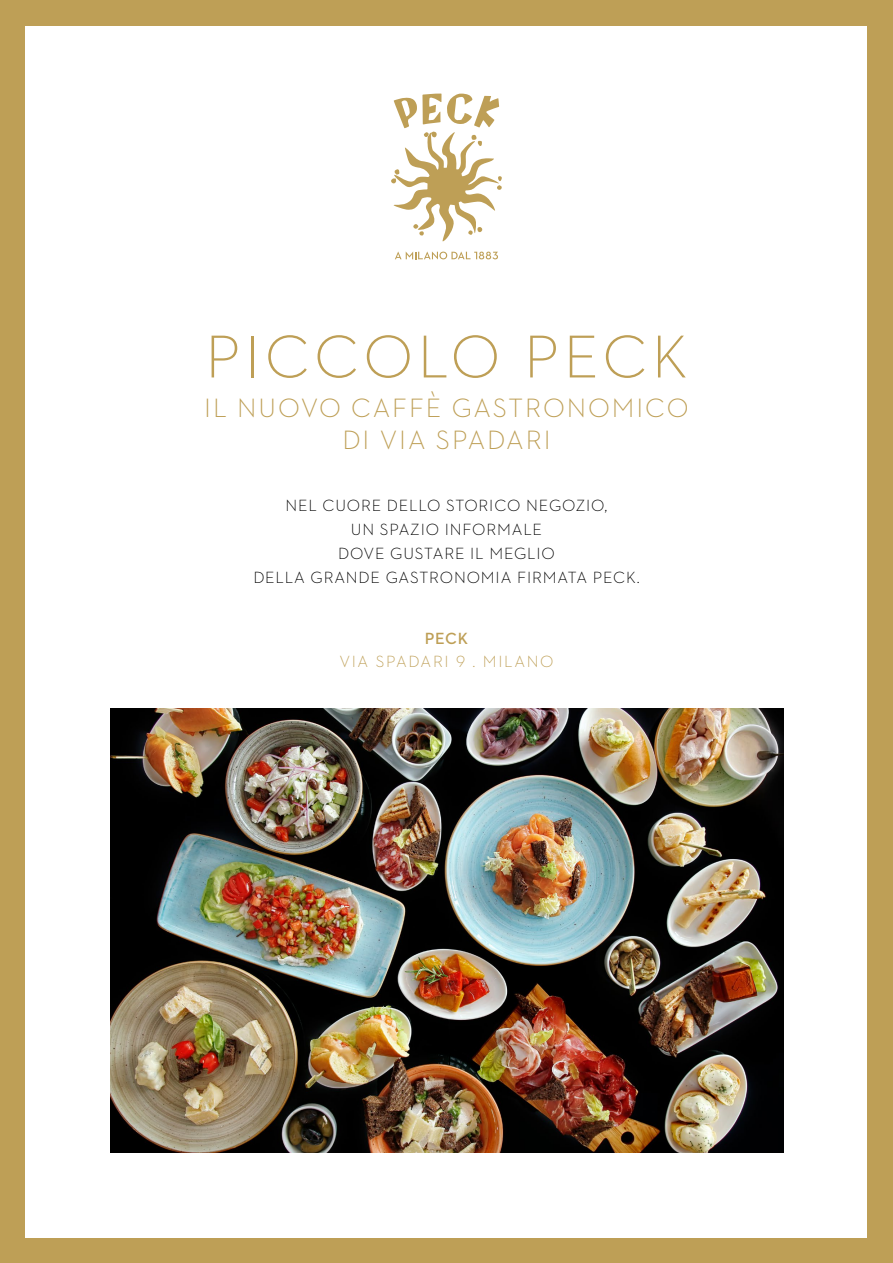
<style>
.page{position:relative;width:893px;height:1263px;background:#be9f56}
.page>*{position:absolute;margin:0;border:0;box-sizing:border-box;transform-origin:0 0}
.t1{font:300 61.5px "Neutraface 2 Text";letter-spacing:.07em;color:#be9f56}
.t2{font:300 27px/31.5px "Neutraface 2 Text";letter-spacing:.07em;color:#be9f56;text-align:center}
.t3{font:300 16.5px/24px "Neutraface 2 Text";letter-spacing:.05em;color:#000;text-align:center}
.t4{font:300 16.5px "Neutraface 2 Text";letter-spacing:.1em;color:#be9f56}
.t5{font:600 16.5px "Neutraface 2 Text";color:#be9f56}
</style>
<div class="page">
<div style="left:26px;top:26px;width:841px;height:1211px;background:#fff"></div>
<svg style="left:391px;top:93px;width:111px;height:148px"></svg>
<svg style="left:395px;top:252px;width:103px;height:7px"></svg>
<img style="left:111px;top:708px;width:673px;height:444px">
<h1 class="t1" style="left:205px;top:318px;width:484px">PICCOLO PECK</h1>
<h2 class="t2" style="left:204px;top:392px;width:486px">IL NUOVO CAFFÈ GASTRONOMICO<br>DI VIA SPADARI</h2>
<p class="t3" style="left:253px;top:493px;width:388px">NEL CUORE DELLO STORICO NEGOZIO,<br>UN SPAZIO INFORMALE<br>DOVE GUSTARE IL MEGLIO<br>DELLA GRANDE GASTRONOMIA FIRMATA PECK.</p>
<p class="t5" style="left:425px;top:628px;width:45px">PECK</p>
<p class="t4" style="left:339px;top:651px;width:216px">VIA SPADARI 9 . MILANO</p>
</div>
